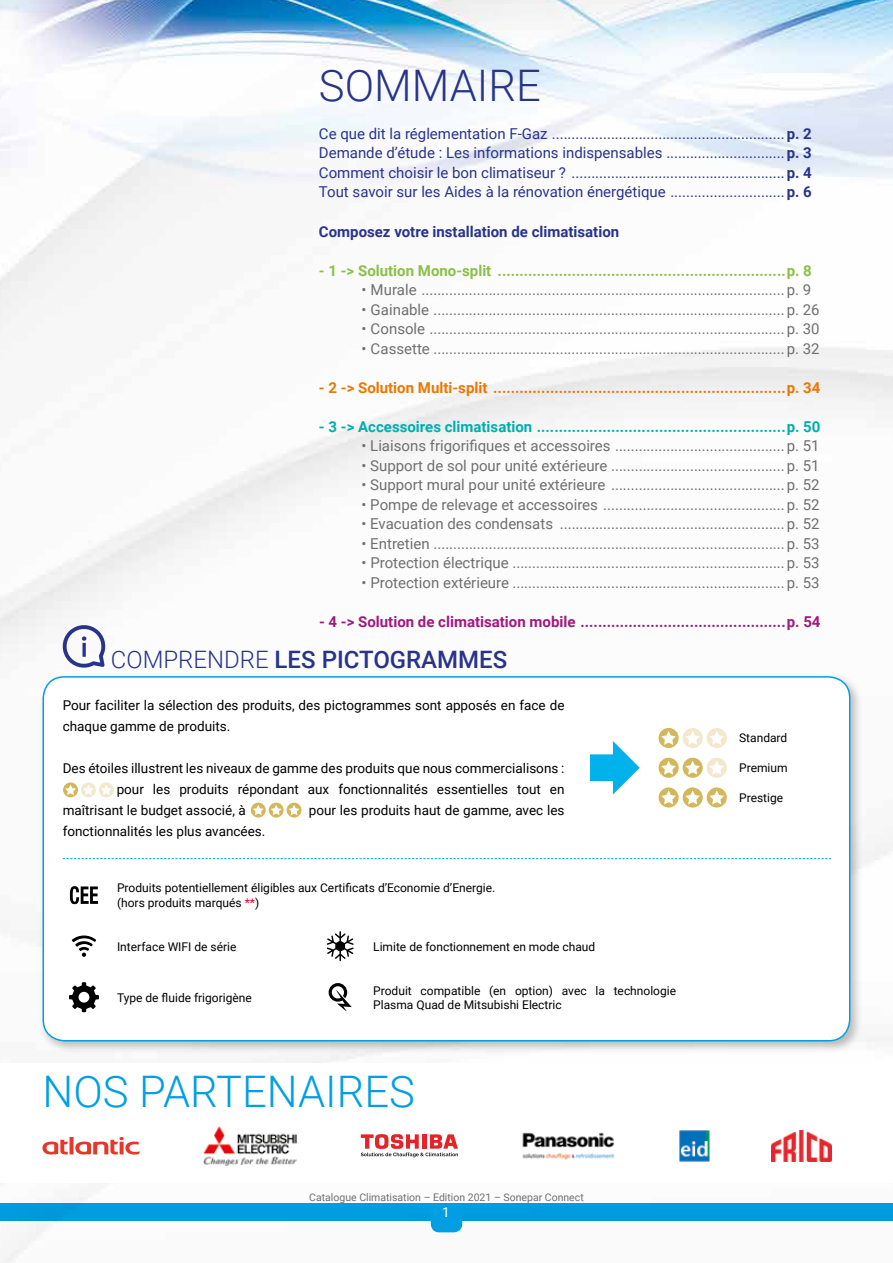
<style>
.page{position:relative;width:893px;height:1263px;background:#fff}
.page>*{position:absolute;margin:0;border:0;box-sizing:border-box;transform-origin:0 0}
.t1{font:300 43.5px "Roboto";color:#009fe3}
.t2{font:300 43.5px "Roboto";color:#28348b}
.t3{font:500 24px "Roboto";color:#28348b}
.t4{font:15px "Roboto";color:#706f6f}
.t5{font:15px/19.5px "Roboto";color:#28348b;text-align:justify}
.t6{font:700 15px "Roboto";color:#ee7601}
.t7{font:700 15px "Roboto";color:#8bc049}
.t8{font:700 15px "Roboto";color:#00aeaf}
.t9{font:700 15px "Roboto";color:#a11881}
.t10{font:700 15px "Roboto";color:#28348b}
.t11{font:13.5px/21px "Roboto";color:#000}
.t12{font:13.5px "Roboto";color:#fff}
.t13{font:12px/14.4px "Roboto";color:#000}
.t14{font:10.5px "Roboto";color:#706f6f}
.s1{font-weight:700}
.s2{font-weight:300}
.s3{color:#e30613}
</style>
<div class="page">
<img style="left:0;top:0;width:893px;height:1263px">
<div style="left:0;top:1203px;width:893px;height:17px;background:#009fe3"></div>
<svg style="left:431px;top:1220px;width:31px;height:12px"></svg>
<div style="left:0;top:1063px;width:893px;height:119px;background:#fff"></div>
<svg style="left:43px;top:1140px;width:25px;height:14px"></svg>
<svg style="left:70px;top:1137px;width:4px;height:17px"></svg>
<svg style="left:75px;top:1137px;width:65px;height:17px"></svg>
<img style="left:679px;top:1130px;width:31px;height:31px">
<img style="left:772px;top:1130px;width:60px;height:31px">
<img style="left:203px;top:1126px;width:94px;height:40px">
<img style="left:522px;top:1132px;width:93px;height:28px">
<svg style="left:361px;top:1134px;width:97px;height:23px"></svg>
<div style="left:39px;top:672px;width:824px;height:382px;background:#000;opacity:.25"></div>
<div style="left:43px;top:677px;width:807px;height:364px;background:#fff;border-radius:21px"></div>
<div style="left:43px;top:676px;width:807px;height:365px;border:2px solid #009fe3;border-radius:21px"></div>
<svg style="left:659px;top:758px;width:20px;height:20px"></svg>
<svg style="left:661px;top:761px;width:15px;height:13px"></svg>
<svg style="left:683px;top:758px;width:20px;height:20px"></svg>
<svg style="left:685px;top:761px;width:15px;height:13px"></svg>
<div style="left:707px;top:758px;width:20px;height:20px;background:#f3e8ce;border-radius:50%"></div>
<svg style="left:710px;top:761px;width:14px;height:13px"></svg>
<svg style="left:659px;top:787px;width:20px;height:20px"></svg>
<svg style="left:661px;top:791px;width:15px;height:13px"></svg>
<svg style="left:683px;top:787px;width:20px;height:20px"></svg>
<svg style="left:685px;top:791px;width:15px;height:13px"></svg>
<svg style="left:707px;top:787px;width:20px;height:20px"></svg>
<svg style="left:710px;top:791px;width:14px;height:13px"></svg>
<div style="left:659px;top:728px;width:20px;height:20px;background:#d3b758;border-radius:50%"></div>
<svg style="left:661px;top:731px;width:15px;height:14px"></svg>
<div style="left:683px;top:728px;width:20px;height:20px;background:#f3e8ce;border-radius:50%"></div>
<svg style="left:685px;top:731px;width:15px;height:14px"></svg>
<div style="left:707px;top:728px;width:20px;height:20px;background:#f3e8ce;border-radius:50%"></div>
<svg style="left:710px;top:731px;width:14px;height:14px"></svg>
<svg style="left:63px;top:625px;width:42px;height:43px"></svg>
<svg style="left:63px;top:782px;width:15px;height:15px"></svg>
<svg style="left:65px;top:785px;width:11px;height:10px"></svg>
<div style="left:81px;top:782px;width:15px;height:15px;background:#f3e8ce;border-radius:50%"></div>
<svg style="left:83px;top:785px;width:11px;height:10px"></svg>
<div style="left:99px;top:782px;width:15px;height:15px;background:#f3e8ce;border-radius:50%"></div>
<svg style="left:101px;top:785px;width:11px;height:10px"></svg>
<div style="left:251px;top:803px;width:15px;height:14px;background:#d3b758;border-radius:50%"></div>
<svg style="left:253px;top:805px;width:11px;height:10px"></svg>
<div style="left:269px;top:803px;width:15px;height:14px;background:#d3b758;border-radius:50%"></div>
<svg style="left:271px;top:805px;width:10px;height:10px"></svg>
<div style="left:287px;top:803px;width:14px;height:14px;background:#d3b758;border-radius:50%"></div>
<svg style="left:289px;top:805px;width:10px;height:10px"></svg>
<svg style="left:70px;top:886px;width:28px;height:18px"></svg>
<svg style="left:72px;top:935px;width:24px;height:22px"></svg>
<svg style="left:69px;top:982px;width:30px;height:30px"></svg>
<svg style="left:327px;top:931px;width:27px;height:30px"></svg>
<svg style="left:329px;top:983px;width:23px;height:28px"></svg>
<svg style="left:590px;top:741px;width:50px;height:53px"></svg>
<svg style="left:63px;top:858px;width:768px;height:1px"></svg>
<h1 class="t2" style="left:319px;top:55px;width:223px">SOMMAIRE</h1>
<p class="t5" style="left:319px;top:123px;width:494px">Ce que dit la réglementation F-Gaz ...........................................................<span class="s1">p. 2<br></span>Demande d’étude : Les informations indispensables ..............................<span class="s1">p. 3<br></span>Comment choisir le bon climatiseur ? ......................................................<span class="s1">p. 4<br></span>Tout savoir sur les Aides à la rénovation énergétique .............................<span class="s1">p. 6</span></p>
<p class="t10" style="left:319px;top:221px;width:302px">Composez votre installation de climatisation</p>
<p class="t7" style="left:319px;top:260px;width:494px">- 1 -&gt; Solution Mono-split ..................................................................p. 8</p>
<p class="t4" style="left:361px;top:279px;width:451px">• Murale ............................................................................................p. 9</p>
<p class="t4" style="left:361px;top:299px;width:460px">• Gainable .........................................................................................p. 26</p>
<p class="t4" style="left:361px;top:318px;width:460px">• Console ..........................................................................................p. 30</p>
<p class="t4" style="left:361px;top:338px;width:460px">• Cassette .........................................................................................p. 32</p>
<p class="t6" style="left:319px;top:377px;width:503px">- 2 -&gt; Solution Multi-split ...................................................................p. 34</p>
<p class="t8" style="left:319px;top:416px;width:503px">- 3 -&gt; Accessoires climatisation .........................................................p. 50</p>
<p class="t4" style="left:361px;top:435px;width:460px">• Liaisons frigorifiques et accessoires ...........................................p. 51</p>
<p class="t4" style="left:361px;top:455px;width:460px">• Support de sol pour unité extérieure ............................................p. 51</p>
<p class="t4" style="left:361px;top:474px;width:460px">• Support mural pour unité extérieure ............................................p. 52</p>
<p class="t4" style="left:361px;top:494px;width:460px">• Pompe de relevage et accessoires ..............................................p. 52</p>
<p class="t4" style="left:362px;top:513px;width:460px">• Evacuation des condensats .........................................................p. 52</p>
<p class="t4" style="left:362px;top:533px;width:460px">• Entretien .........................................................................................p. 53</p>
<p class="t4" style="left:362px;top:552px;width:460px">• Protection électrique .....................................................................p. 53</p>
<p class="t4" style="left:362px;top:572px;width:460px">• Protection extérieure .....................................................................p. 53</p>
<p class="t9" style="left:319px;top:611px;width:503px">- 4 -&gt; Solution de climatisation mobile ...............................................p. 54</p>
<h2 class="t3" style="left:111px;top:642px;width:398px"><span class="s2">COMPRENDRE</span> LES PICTOGRAMMES</h2>
<p class="t11" style="left:63px;top:694px;width:503px">Pour faciliter la sélection des produits, des pictogrammes sont apposés en face de chaque gamme de produits.</p>
<p class="t11" style="left:63px;top:757px;width:503px">Des étoiles illustrent les niveaux de gamme des produits que nous commercialisons :</p>
<p class="t11" style="left:117px;top:778px;width:449px">pour les produits répondant aux fonctionnalités essentielles tout en</p>
<p class="t11" style="left:63px;top:799px;width:184px">maîtrisant le budget associé, à</p>
<p class="t11" style="left:309px;top:799px;width:257px">pour les produits haut de gamme, avec les</p>
<p class="t11" style="left:63px;top:820px;width:204px">fonctionnalités les plus avancées.</p>
<p class="t13" style="left:117px;top:880px;width:380px">Produits potentiellement éligibles aux Certificats d’Economie d’Energie. (hors produits marqués <span class="s3">**</span>)</p>
<p class="t13" style="left:117px;top:939px;width:121px">Interface WIFI de série</p>
<p class="t13" style="left:373px;top:939px;width:223px">Limite de fonctionnement en mode chaud</p>
<p class="t13" style="left:373px;top:982px;width:304px">Produit compatible (en option) avec la technologie<br>Plasma Quad de Mitsubishi Electric</p>
<p class="t13" style="left:117px;top:990px;width:136px">Type de fluide frigorigène</p>
<h1 class="t1" style="left:43px;top:1061px;width:374px">NOS PARTENAIRES</h1>
<p class="t14" style="left:309px;top:1189px;width:276px">Catalogue Climatisation – Edition 2021 – Sonepar Connect</p>
<p class="t12" style="left:442px;top:1203px;width:9px">1</p>
<p class="t13" style="left:739px;top:730px;width:50px">Standard</p>
<p class="t13" style="left:739px;top:760px;width:50px">Premium</p>
<p class="t13" style="left:739px;top:790px;width:46px">Prestige</p>
</div>
